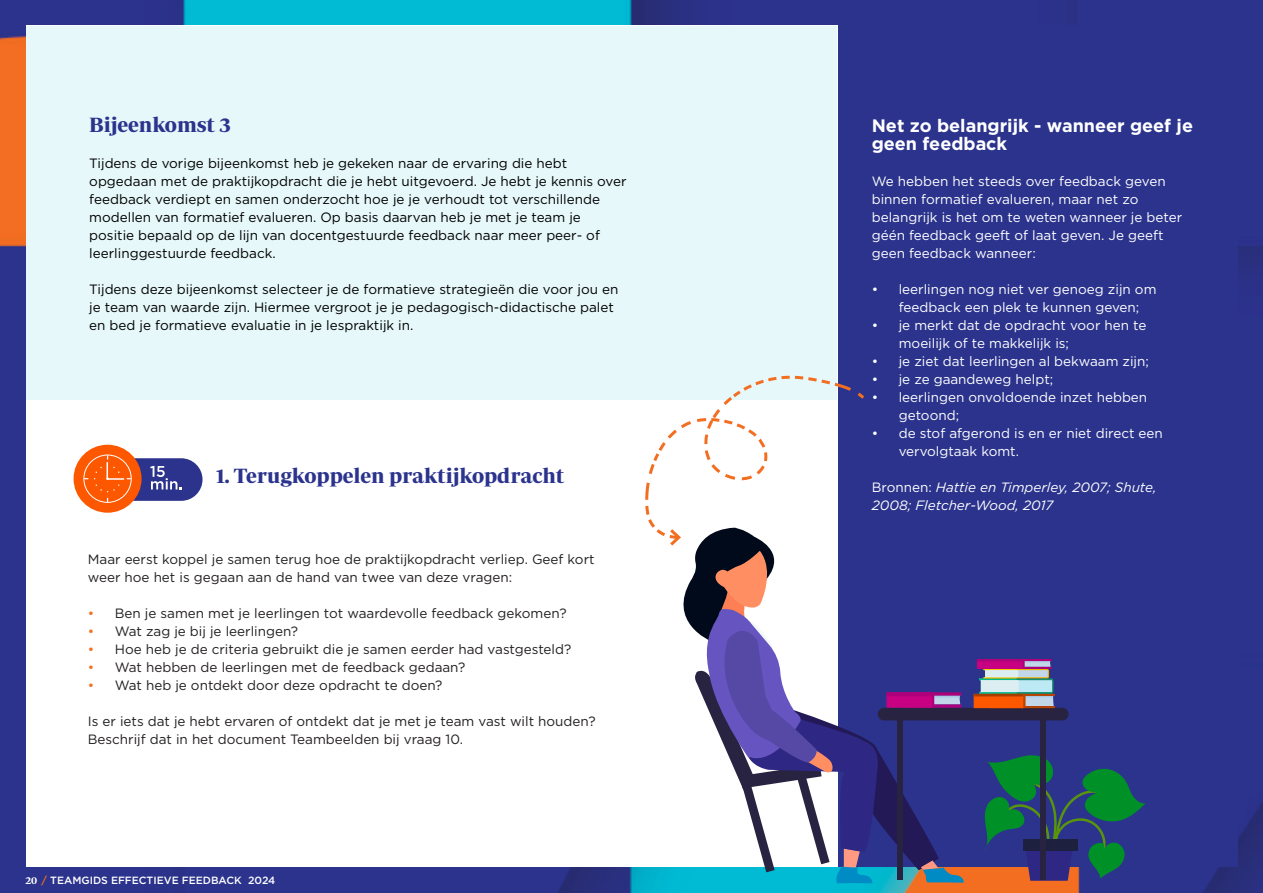
<style>
.page{position:relative;width:1263px;height:893px;background:#fff}
.page>*{position:absolute;margin:0;border:0;box-sizing:border-box;transform-origin:0 0}
.t1{font:700 21px "Periodico Display";color:#2b338d}
.t2{font:700 18px/18px "Gotham";color:#fff}
.t3{font:13.5px/18px "Gotham";color:#000}
.t4{font:13.5px/18px "Gotham";color:#231f20}
.t5{font:13.5px/18px "Gotham";color:#fff}
.t6{font:italic 13.5px/18px "Gotham";color:#fff}
.t7{font:500 10.5px "Gotham";color:#fff}
.s1{color:#f36e21}
.s2{font-family:"Periodico Display";font-weight:600}
.s3{font-style:normal}
</style>
<div class="page">
<img style="left:0;top:0;width:1263px;height:867px">
<div style="left:26px;top:26px;width:1211px;height:841px;background:#fff"></div>
<div style="left:26px;top:26px;width:811px;height:374px;background:#e6f8fa"></div>
<div style="left:838px;top:26px;width:399px;height:841px;background:#2b338c"></div>
<img style="left:0;top:867px;width:1263px;height:26px">
<svg style="left:645px;top:375px;width:220px;height:161px"></svg>
<div style="left:74px;top:445px;width:68px;height:68px;background:#fd5700;border-radius:50%"></div>
<svg style="left:84px;top:455px;width:118px;height:47px"></svg>
<svg style="left:984px;top:755px;width:161px;height:126px"></svg>
<div style="left:1023px;top:840px;width:54px;height:11px;background:#1d213f"></div>
<div style="left:1040px;top:719px;width:5px;height:161px;background:#272341"></div>
<div style="left:878px;top:708px;width:190px;height:12px;background:#272341;border-radius:6px"></div>
<svg style="left:974px;top:659px;width:81px;height:49px;background:#b38b90"></svg>
<svg style="left:666px;top:526px;width:298px;height:357px"></svg>
<h1 class="t1" style="left:89px;top:113px;width:143px">Bijeenkomst 3</h1>
<p class="t3" style="left:89px;top:154px;width:539px">Tijdens de vorige bijeenkomst heb je gekeken naar de ervaring die hebt opgedaan met de praktijkopdracht die je hebt uitgevoerd. Je hebt je kennis over feedback verdiept en samen onderzocht hoe je je verhoudt tot verschillende modellen van formatief evalueren. Op basis daarvan heb je met je team je positie bepaald op de lijn van docentgestuurde feedback naar meer peer- of leerlinggestuurde feedback.</p>
<p class="t3" style="left:89px;top:280px;width:531px">Tijdens deze bijeenkomst selecteer je de formatieve strategieën die voor jou en je team van waarde zijn. Hiermee vergroot je je pedagogisch-didactische palet en bed je formatieve evaluatie in je lespraktijk in.</p>
<h1 class="t1" style="left:216px;top:464px;width:350px">1. Terugkoppelen praktijkopdracht</h1>
<p class="t4" style="left:88px;top:550px;width:508px">Maar eerst koppel je samen terug hoe de praktijkopdracht verliep. Geef kort weer hoe het is gegaan aan de hand van twee van deze vragen:</p>
<p class="t4" style="left:88px;top:604px;width:480px"><span class="s1">•</span> Ben je samen met je leerlingen tot waardevolle feedback gekomen?</p>
<p class="t4" style="left:88px;top:622px;width:212px"><span class="s1">•</span> Wat zag je bij je leerlingen?</p>
<p class="t4" style="left:88px;top:640px;width:485px"><span class="s1">•</span> Hoe heb je de criteria gebruikt die je samen eerder had vastgesteld?</p>
<p class="t4" style="left:88px;top:658px;width:379px"><span class="s1">•</span> Wat hebben de leerlingen met de feedback gedaan?</p>
<p class="t4" style="left:88px;top:676px;width:356px"><span class="s1">•</span> Wat heb je ontdekt door deze opdracht te doen?</p>
<p class="t4" style="left:88px;top:712px;width:509px">Is er iets dat je hebt ervaren of ontdekt dat je met je team vast wilt houden?<br>Beschrijf dat in het document Teambeelden bij vraag 10.</p>
<p class="t7" style="left:26px;top:874px;width:251px"><span class="s2">20</span> <span class="s1">/</span> TEAMGIDS EFFECTIEVE FEEDBACK 2024</p>
<h2 class="t2" style="left:872px;top:117px;width:323px">Net zo belangrijk - wanneer geef je geen feedback</h2>
<p class="t5" style="left:872px;top:172px;width:312px">We hebben het steeds over feedback geven binnen formatief evalueren, maar net zo belangrijk is het om te weten wanneer je beter géén feedback geeft of laat geven. Je geeft geen feedback wanneer:</p>
<p class="t5" style="left:899px;top:280px;width:259px;text-indent:-27px">• leerlingen nog niet ver genoeg zijn om feedback een plek te kunnen geven;</p>
<p class="t5" style="left:899px;top:316px;width:249px;text-indent:-27px">• je merkt dat de opdracht voor hen te moeilijk of te makkelijk is;</p>
<p class="t5" style="left:872px;top:352px;width:279px">• je ziet dat leerlingen al bekwaam zijn;</p>
<p class="t5" style="left:872px;top:370px;width:183px">• je ze gaandeweg helpt;</p>
<p class="t5" style="left:899px;top:388px;width:250px;text-indent:-27px">• leerlingen onvoldoende inzet hebben getoond;</p>
<p class="t5" style="left:899px;top:424px;width:266px;text-indent:-27px">• de stof afgerond is en er niet direct een vervolgtaak komt.</p>
<p class="t6" style="left:872px;top:478px;width:286px"><span class="s3">Bronnen:</span> Hattie en Timperley, 2007; Shute,<br>2008; Fletcher-Wood, 2017</p>
</div>
